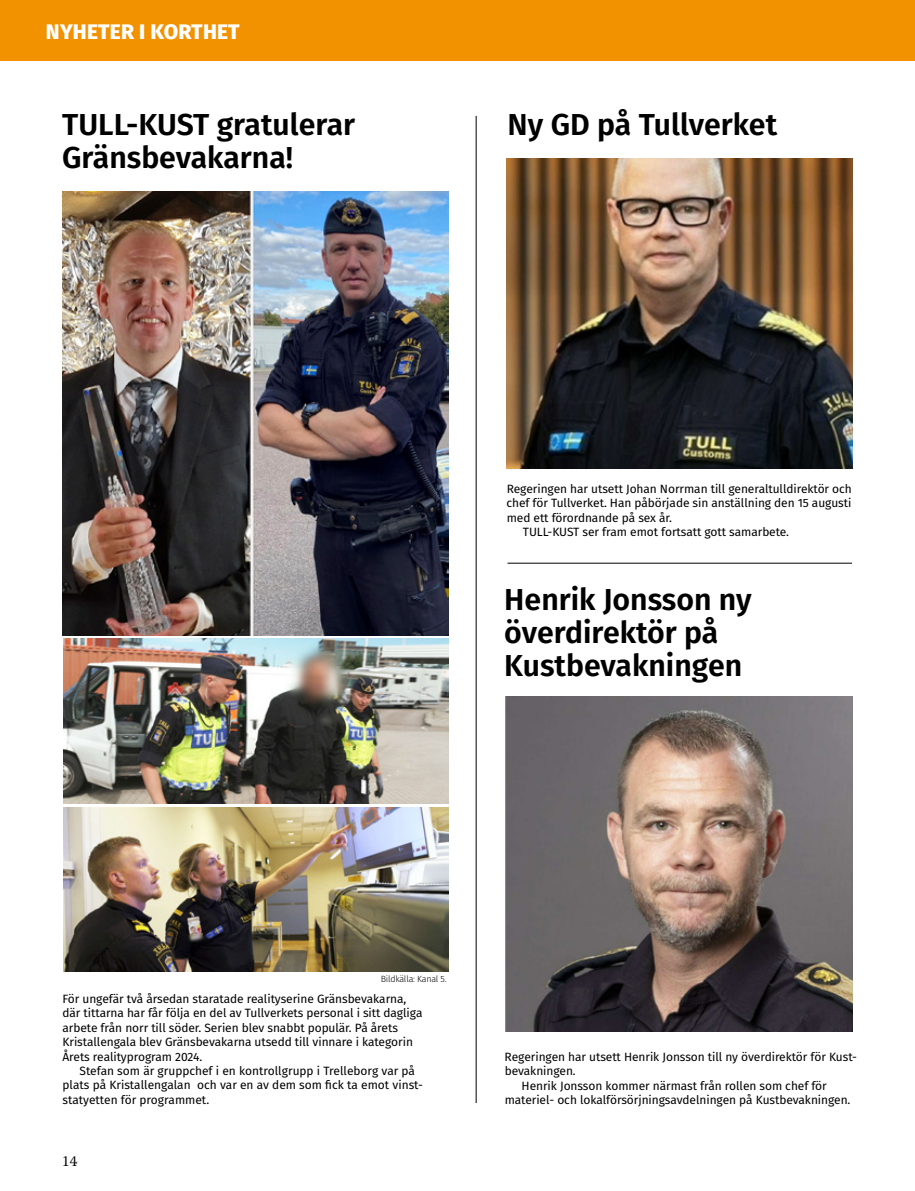
<style>
.page{position:relative;width:915px;height:1191px;background:#fff}
.page>*{position:absolute;margin:0;border:0;box-sizing:border-box;transform-origin:0 0}
.t1{font:600 30.3px/33px "Fira Sans";color:#000}
.t2{font:800 21px "Fira Sans";letter-spacing:.01em;color:#fff}
.t3{font:15px "Warnock Pro";color:#000}
.t4{font:12px/14.4px "Fira Sans";letter-spacing:-.005em;color:#000}
.t5{font:300 9px "Fira Sans";letter-spacing:-.025em;color:#000}
</style>
<div class="page">
<hr style="left:475px;top:116px;width:1px;height:987px;background:#000">
<hr style="left:507px;top:563px;width:344px;height:1px;background:#000">
<div style="left:0;top:0;width:914px;height:60px;background:#f39200"></div>
<img style="left:62px;top:191px;width:386px;height:445px">
<img style="left:506px;top:159px;width:346px;height:310px">
<img style="left:505px;top:697px;width:347px;height:334px">
<img style="left:64px;top:639px;width:384px;height:164px">
<img style="left:64px;top:807px;width:384px;height:164px">
<h2 class="t2" style="left:46px;top:13px;width:195px">NYHETER I KORTHET</h2>
<h1 class="t1" style="left:62px;top:107px;width:294px">TULL-KUST gratulerar<br>Gränsbevakarna!</h1>
<h1 class="t1" style="left:507px;top:107px;width:271px">Ny GD på Tullverket</h1>
<p class="t4" style="left:506px;top:481px;width:346px">Regeringen har utsett Johan Norrman till generaltulldirektör och</p>
<p class="t4" style="left:506px;top:495px;width:346px">chef för Tullverket. Han påbörjade sin anställning den 15 augusti</p>
<p class="t4" style="left:506px;top:510px;width:167px">med ett förordnande på sex år.</p>
<p class="t4" style="left:522px;top:524px;width:267px">TULL-KUST ser fram emot fortsatt gott samarbete.</p>
<h1 class="t1" style="left:504px;top:581px;width:249px">Henrik Jonsson ny överdirektör på<br>Kustbevakningen</h1>
<p class="t5" style="left:380px;top:972px;width:67px">Bildkälla: Kanal 5.</p>
<p class="t4" style="left:62px;top:991px;width:361px">För ungefär två årsedan staratade realityserine Gränsbevakarna, där tittarna har får följa en del av Tullverkets personal i sitt dagliga arbete från norr till söder. Serien blev snabbt populär. På årets Kristallengala blev Gränsbevakarna utsedd till vinnare i kategorin Årets realityprogram 2024.</p>
<p class="t4" style="left:62px;top:1063px;width:362px;text-indent:17px">Stefan som är gruppchef i en kontrollgrupp i Trelleborg var på plats på Kristallengalan och var en av dem som fick ta emot vinst&shy;statyetten för programmet.</p>
<p class="t3" style="left:62px;top:1151px;width:17px">14</p>
<p class="t4" style="left:504px;top:1049px;width:354px">Regeringen har utsett Henrik Jonsson till ny överdirektör för Kust-</p>
<p class="t4" style="left:504px;top:1063px;width:73px">bevakningen.</p>
<p class="t4" style="left:521px;top:1077px;width:306px">Henrik Jonsson kommer närmast från rollen som chef för</p>
<p class="t4" style="left:504px;top:1092px;width:347px">materiel- och lokalförsörjningsavdelningen på Kustbevakningen.</p>
</div>
